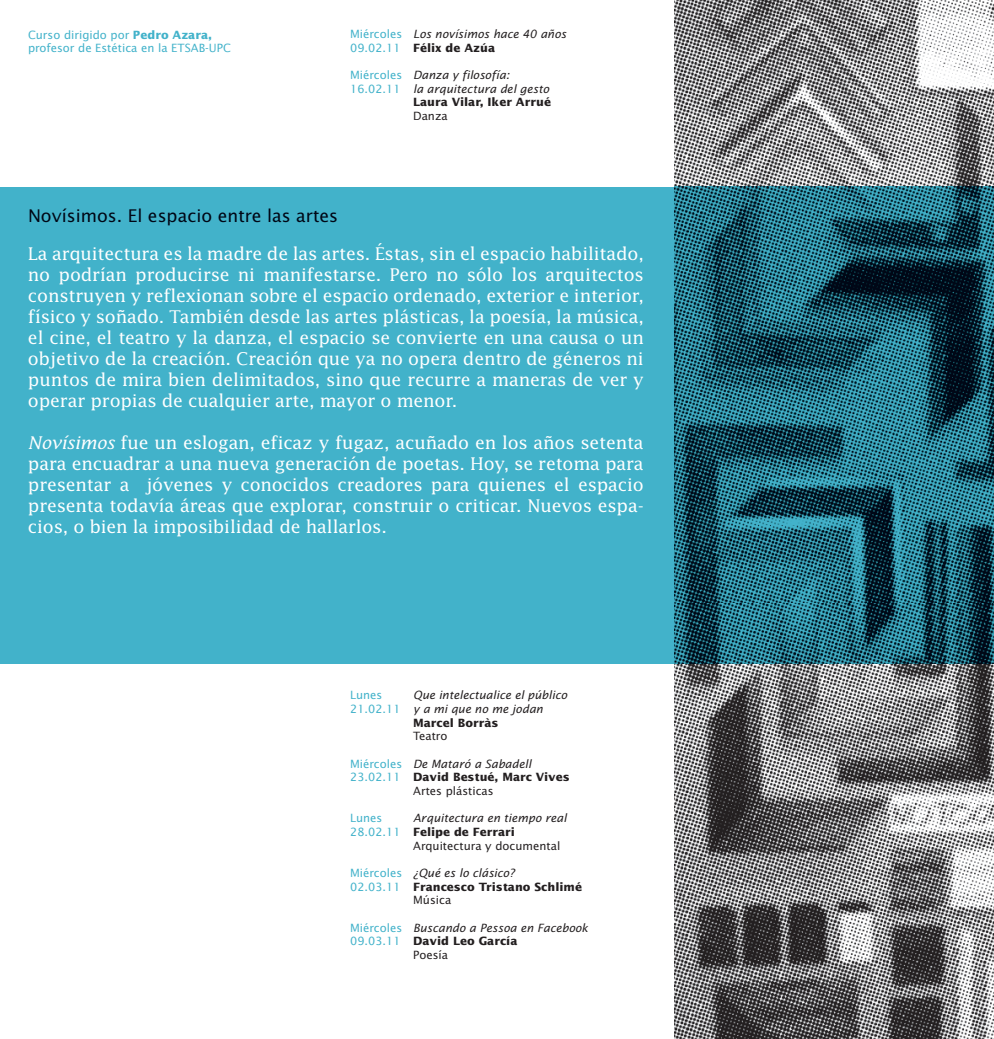
<style>
.page{position:relative;width:994px;height:1039px;background:#fff}
.page>*{position:absolute;margin:0;border:0;box-sizing:border-box;transform-origin:0 0}
.t1{font:17.5px/21px "Lucida";letter-spacing:-.01em;color:#fff;text-align:justify}
.t2{font:17.5px "Lucida Sans";color:#000716}
.t3{font:italic 11.38px/13.7px "Lucida Sans";color:#231f20}
.t4{font:700 11.38px "Lucida Sans";color:#231f20}
.t5{font:11.38px/13.7px "Lucida Sans";color:#42b2ca}
.t6{font:11.38px "Lucida Sans";color:#231f20}
.s1{font-weight:700}
.s2{font-style:normal;color:#42b2ca}
.s3{font-weight:700;font-style:normal}
.s4{font-style:italic}
.s5{font-weight:400;color:#42b2ca}
</style>
<div class="page">
<div style="left:0;top:187px;width:994px;height:476px;background:#42b2ca"></div>
<img style="left:674px;top:0;width:320px;height:1038px">
<p class="t5" style="left:28px;top:27px;width:204px">Curso dirigido por <span class="s1">Pedro Azara, </span>profesor de Estética en la ETSAB-UPC</p>
<p class="t3" style="left:350px;top:27px;width:218px"><span class="s2">Miércoles</span> Los novísimos hace 40 años<br><span class="s2">09.02.11</span> <span class="s3">Félix de Azúa</span></p>
<p class="t3" style="left:350px;top:68px;width:161px"><span class="s2">Miércoles</span> Danza y filosofía:</p>
<p class="t3" style="left:350px;top:81px;width:200px"><span class="s2">16.02.11</span> la arquitectura del gesto</p>
<p class="t4" style="left:413px;top:95px;width:139px">Laura Vilar, Iker Arrué</p>
<p class="t6" style="left:413px;top:109px;width:36px">Danza</p>
<p class="t2" style="left:28px;top:205px;width:312px">Novísimos. El espacio entre las artes</p>
<p class="t1" style="left:28px;top:243px;width:617px">La arquitectura es la madre de las artes. Éstas, sin el espacio habilitado, no podrían producirse ni manifestarse. Pero no sólo los arquitectos construyen y reflexionan sobre el espacio ordenado, exterior e interior, físico y soñado. También desde las artes plásticas, la poesía, la música, el cine, el teatro y la danza, el espacio se convierte en una causa o un objetivo de la creación. Creación que ya no opera dentro de géneros ni puntos de mira bien delimitados, sino que recurre a maneras de ver y operar propias de cualquier arte, mayor o menor.</p>
<p class="t1" style="left:28px;top:432px;width:617px"><span class="s4">Novísimos</span> fue un eslogan, eficaz y fugaz, acuñado en los años setenta para encuadrar a una nueva generación de poetas. Hoy, se retoma para presentar a jóvenes y conocidos creadores para quienes el espacio presenta todavía áreas que explorar, construir o criticar. Nuevos espa&shy;cios, o bien la imposibilidad de hallarlos.</p>
<p class="t5" style="left:350px;top:688px;width:34px">Lunes</p>
<p class="t3" style="left:413px;top:688px;width:155px">Que intelectualice el público</p>
<p class="t3" style="left:350px;top:701px;width:194px"><span class="s2">21.02.11</span> y a mi que no me jodan</p>
<p class="t4" style="left:413px;top:715px;width:87px">Marcel Borràs</p>
<p class="t6" style="left:413px;top:729px;width:36px">Teatro</p>
<p class="t3" style="left:350px;top:756px;width:183px"><span class="s2">Miércoles</span> De Mataró a Sabadell</p>
<p class="t4" style="left:350px;top:770px;width:221px"><span class="s5">23.02.11</span> David Bestué, Marc Vives</p>
<p class="t6" style="left:413px;top:783px;width:82px">Artes plásticas</p>
<p class="t5" style="left:350px;top:810px;width:34px">Lunes</p>
<p class="t3" style="left:413px;top:810px;width:155px">Arquitectura en tiempo real</p>
<p class="t4" style="left:350px;top:824px;width:166px"><span class="s5">28.02.11</span> Felipe de Ferrari</p>
<p class="t6" style="left:413px;top:838px;width:149px">Arquitectura y documental</p>
<p class="t3" style="left:350px;top:865px;width:166px"><span class="s2">Miércoles</span> ¿Qué es lo clásico?</p>
<p class="t4" style="left:350px;top:879px;width:233px"><span class="s5">02.03.11</span> Francesco Tristano Schlimé</p>
<p class="t6" style="left:413px;top:892px;width:40px">Música</p>
<p class="t3" style="left:350px;top:920px;width:239px"><span class="s2">Miércoles</span> Buscando a Pessoa en Facebook</p>
<p class="t4" style="left:350px;top:933px;width:169px"><span class="s5">09.03.11</span> David Leo García</p>
<p class="t6" style="left:413px;top:947px;width:36px">Poesía</p>
</div>
